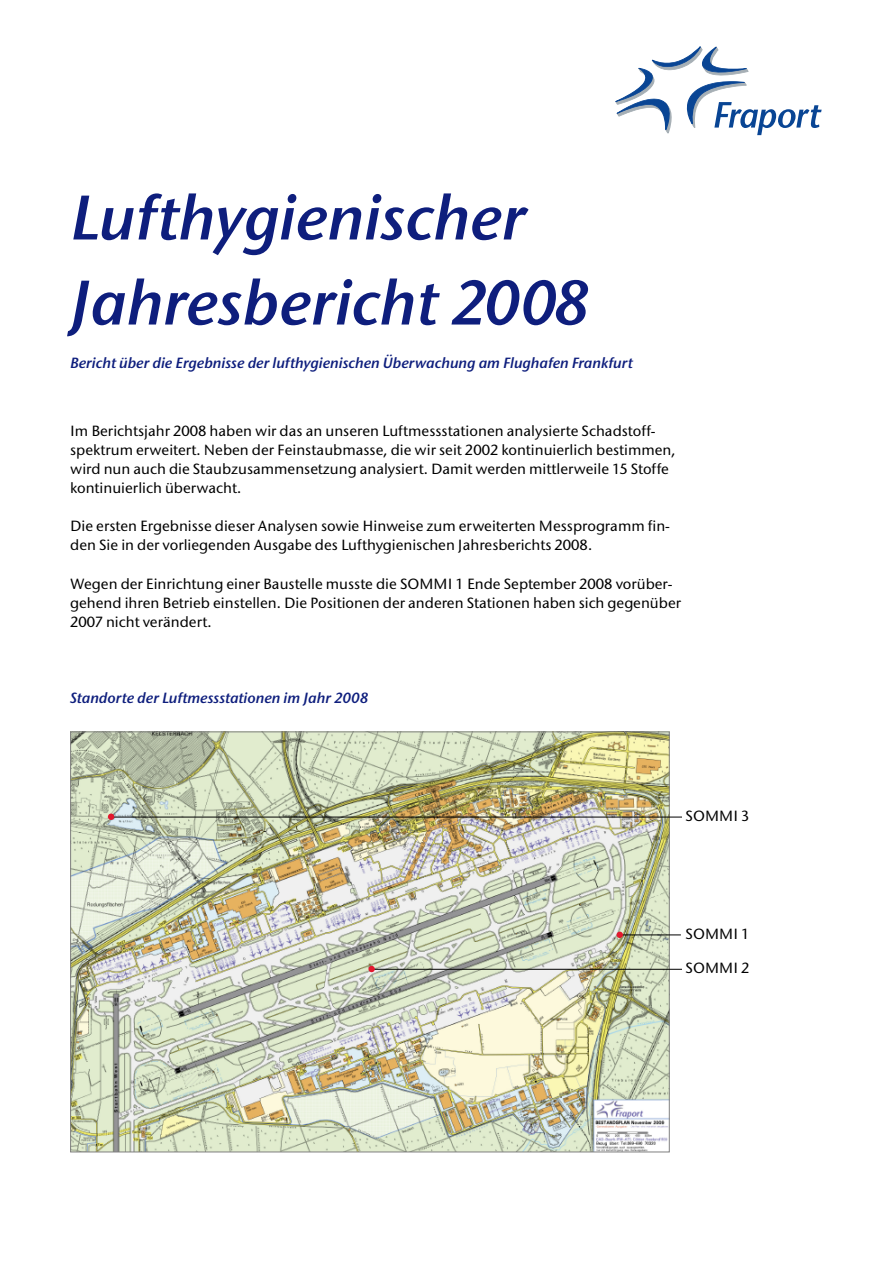
<style>
.page{position:relative;width:893px;height:1263px;background:#fff}
.page>*{position:absolute;margin:0;border:0;box-sizing:border-box;transform-origin:0 0}
.t1{font:63.75px/85.1px "Stone San Itc T Semi Ital";color:#0e1e7d}
.t2{font:500 15px/19.2px "Stone San Itc T";color:#000}
.t3{font:15px "Stone San Itc T Semi Ital";color:#0e1e7d}
</style>
<div class="page">
<svg style="left:615px;top:47px;width:207px;height:88px"></svg>
<img style="left:72px;top:733px;width:596px;height:417px">
<hr style="left:619px;top:934px;width:62px;height:1px;background:#000">
<hr style="left:372px;top:969px;width:320px;height:1px;background:#000">
<div style="left:368px;top:966px;width:7px;height:6px;background:#e2182e;border-radius:50%"></div>
<svg style="left:617px;top:932px;width:6px;height:6px"></svg>
<hr style="left:111px;top:817px;width:578px;height:1px;background:#000">
<div style="left:108px;top:813px;width:6px;height:7px;background:#e2182e;border-radius:50%"></div>
<div style="left:682px;top:811px;width:179px;height:228px;background:#fff"></div>
<h1 class="t1" style="left:70px;top:175px;width:521px">Lufthygienischer<br>Jahresbericht 2008</h1>
<p class="t3" style="left:70px;top:354px;width:564px">Bericht über die Ergebnisse der lufthygienischen Überwachung am Flughafen Frankfurt</p>
<p class="t2" style="left:70px;top:421px;width:607px">Im Berichtsjahr 2008 haben wir das an unseren Luftmessstationen analysierte Schadstoff&shy;spektrum erweitert. Neben der Feinstaubmasse, die wir seit 2002 kontinuierlich bestimmen, wird nun auch die Staubzusammensetzung analysiert. Damit werden mittlerweile 15 Stoffe kontinuierlich überwacht.</p>
<p class="t2" style="left:70px;top:516px;width:601px">Die ersten Ergebnisse dieser Analysen sowie Hinweise zum erweiterten Messprogramm fin&shy;den Sie in der vorliegenden Ausgabe des Lufthygienischen Jahresberichts 2008.</p>
<p class="t2" style="left:70px;top:574px;width:612px">Wegen der Einrichtung einer Baustelle musste die SOMMI 1 Ende September 2008 vorüber&shy;gehend ihren Betrieb einstellen. Die Positionen der anderen Stationen haben sich gegenüber<br>2007 nicht verändert.</p>
<p class="t3" style="left:70px;top:689px;width:300px">Standorte der Luftmessstationen im Jahr 2008</p>
<p class="t2" style="left:686px;top:806px;width:65px">SOMMI 3</p>
<p class="t2" style="left:686px;top:924px;width:65px">SOMMI 1</p>
<p class="t2" style="left:686px;top:959px;width:65px">SOMMI 2</p>
</div>
